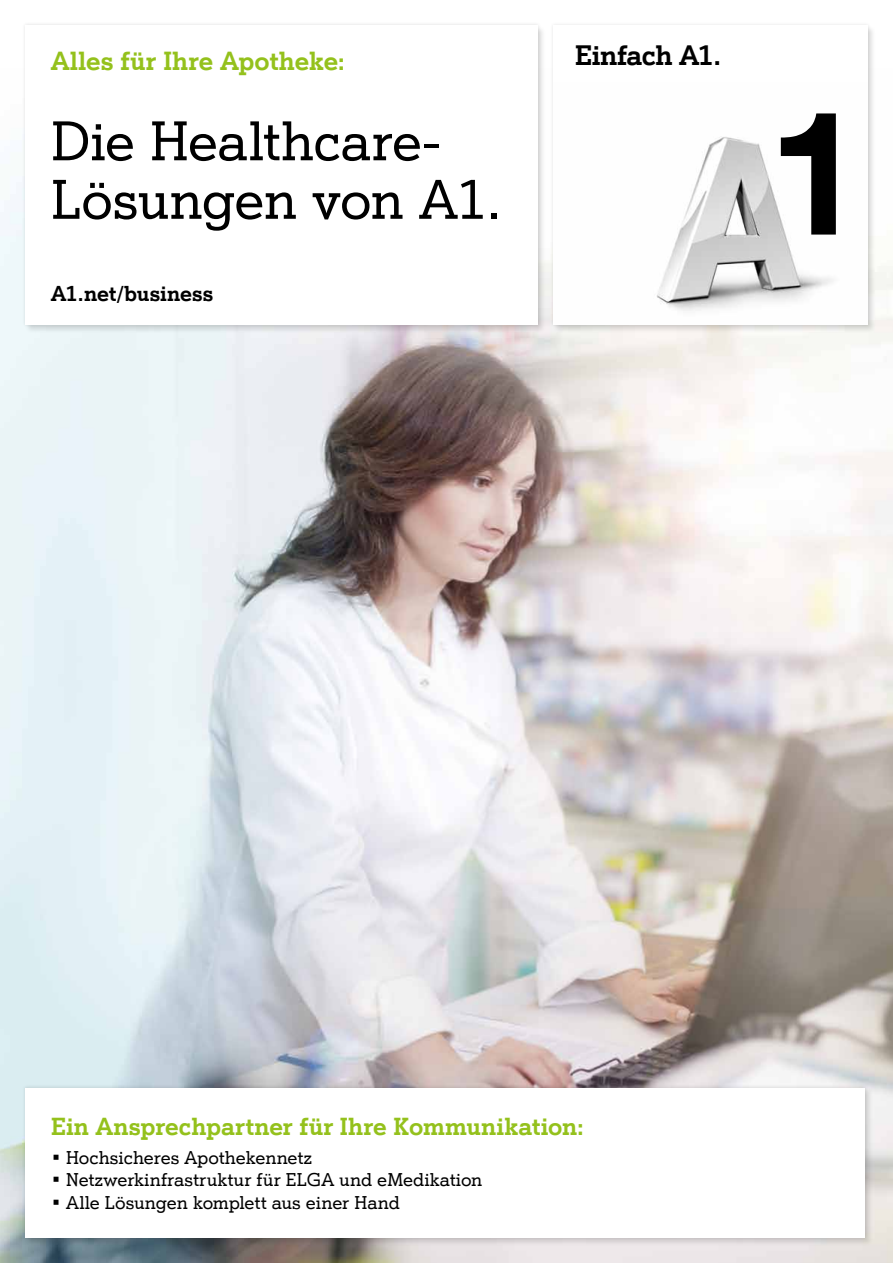
<style>
.page{position:relative;width:893px;height:1263px;background:#fff}
.page>*{position:absolute;margin:0;border:0;box-sizing:border-box;transform-origin:0 0}
.t1{font:500 54px/58.5px "A1 Einfach";letter-spacing:-.01em;color:#000}
.t2{font:700 27.3px "A1 Einfach";letter-spacing:-.015em;color:#000}
.t3{font:700 25.5px "A1 Einfach";color:#94c11c}
.t4{font:700 24px "A1 Einfach";color:#94c11c}
.t5{font:700 21px "A1 Einfach";letter-spacing:-.005em;color:#000}
.t6{font:500 18px "A1 Einfach";color:#000}
</style>
<div class="page">
<img style="left:0;top:182px;width:893px;height:1081px">
<div style="left:25px;top:1087px;width:849px;height:159px;background:#000;opacity:.12"></div>
<div style="left:22px;top:1084px;width:846px;height:157px;background:#000;opacity:.12"></div>
<div style="left:26px;top:1087px;width:839px;height:150px;background:#fff"></div>
<div style="left:25px;top:25px;width:521px;height:308px;background:#000;opacity:.12"></div>
<div style="left:22px;top:22px;width:519px;height:307px;background:#000;opacity:.12"></div>
<div style="left:26px;top:26px;width:511px;height:299px;background:#fff"></div>
<div style="left:553px;top:25px;width:323px;height:308px;background:#000;opacity:.12"></div>
<div style="left:550px;top:22px;width:321px;height:306px;background:#000;opacity:.12"></div>
<div style="left:553px;top:26px;width:314px;height:299px;background:#fff"></div>
<img style="left:657px;top:137px;width:176px;height:174px">
<svg style="left:781px;top:113px;width:55px;height:122px"></svg>
<h3 class="t3" style="left:51px;top:45px;width:296px">Alles für Ihre Apotheke:</h3>
<h1 class="t1" style="left:51px;top:111px;width:452px">Die Healthcare-<br>Lösungen von A1.</h1>
<p class="t5" style="left:51px;top:280px;width:164px">A1.net/business</p>
<h2 class="t2" style="left:575px;top:38px;width:147px">Einfach A1.</h2>
<h3 class="t4" style="left:51px;top:1111px;width:534px">Ein Ansprechpartner für Ihre Kommunikation:</h3>
<p class="t6" style="left:51px;top:1146px;width:263px">• Hochsicheres Apothekennetz</p>
<p class="t6" style="left:51px;top:1169px;width:433px">• Netzwerkinfrastruktur für ELGA und eMedikation</p>
<p class="t6" style="left:51px;top:1191px;width:351px">• Alle Lösungen komplett aus einer Hand</p>
</div>
